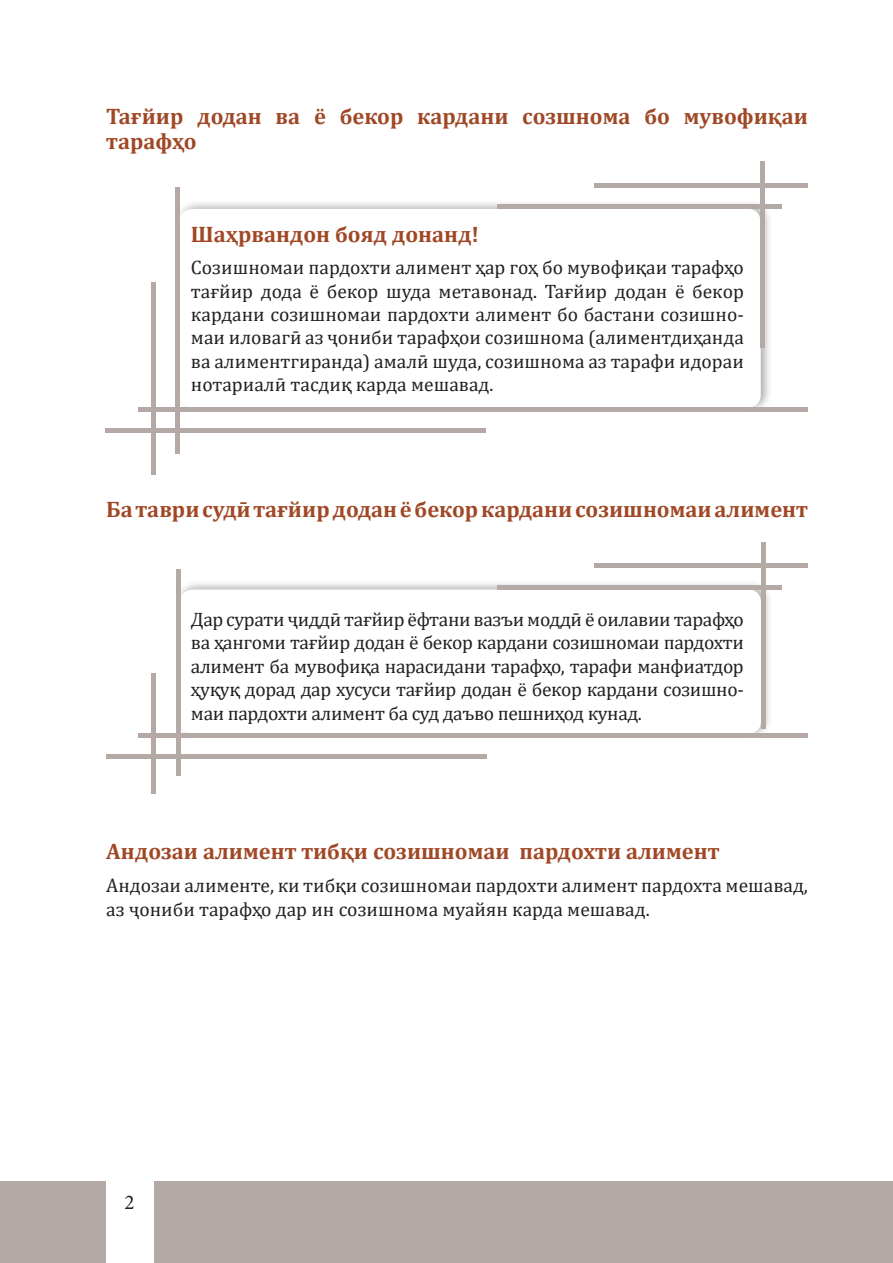
<style>
.page{position:relative;width:893px;height:1263px;background:#fff}
.page>*{position:absolute;margin:0;border:0;box-sizing:border-box;transform-origin:0 0}
.t1{font:700 22.5px/24.8px "Cambria";color:#a04826}
.t2{font:21px "Minion Pro";color:#231f20}
.t3{font:19.5px/23.4px "Cambria";color:#231f20;text-align:justify}
</style>
<div class="page">
<div style="left:0;top:1181px;width:893px;height:82px;background:#b5a9a5"></div>
<div style="left:106px;top:1168px;width:47px;height:95px;background:#fff"></div>
<svg style="left:106px;top:162px;width:701px;height:313px"></svg>
<svg style="left:106px;top:542px;width:702px;height:251px"></svg>
<p class="t1" style="left:106px;top:103px;width:703px">Тағйир додан ва ё бекор кардани созшнома бо мувофиқаи тарафҳо</p>
<p class="t1" style="left:191px;top:221px;width:290px">Шаҳрвандон бояд донанд!</p>
<p class="t3" style="left:191px;top:256px;width:554px">Созишномаи пардохти алимент ҳар гоҳ бо мувофиқаи тарафҳо тағйир дода ё бекор шуда метавонад. Тағйир додан ё бекор кардани созишномаи пардохти алимент бо бастани созишно&shy;маи иловагӣ аз ҷониби тарафҳои созишнома (алиментдиҳанда ва алиментгиранда) амалӣ шуда, созишнома аз тарафи идораи нотариалӣ тасдиқ карда мешавад.</p>
<p class="t1" style="left:106px;top:496px;width:703px">Ба таври судӣ тағйир додан ё бекор кардани созишномаи алимент</p>
<p class="t3" style="left:191px;top:607px;width:554px">Дар сурати ҷиддӣ тағйир ёфтани вазъи моддӣ ё оилавии тарафҳо ва ҳангоми тағйир додан ё бекор кардани созишномаи пардохти алимент ба мувофиқа нарасидани тарафҳо, тарафи манфиатдор ҳуқуқ дорад дар хусуси тағйир додан ё бекор кардани созишно&shy;маи пардохти алимент ба суд даъво пешниҳод кунад.</p>
<p class="t1" style="left:106px;top:838px;width:615px">Андозаи алимент тибқи созишномаи пардохти алимент</p>
<p class="t3" style="left:106px;top:873px;width:703px;line-height:24px">Андозаи алименте, ки тибқи созишномаи пардохти алимент пардохта мешавад, аз ҷониби тарафҳо дар ин созишнома муайян карда мешавад.</p>
<p class="t2" style="left:125px;top:1188px;width:12px">2</p>
</div>
